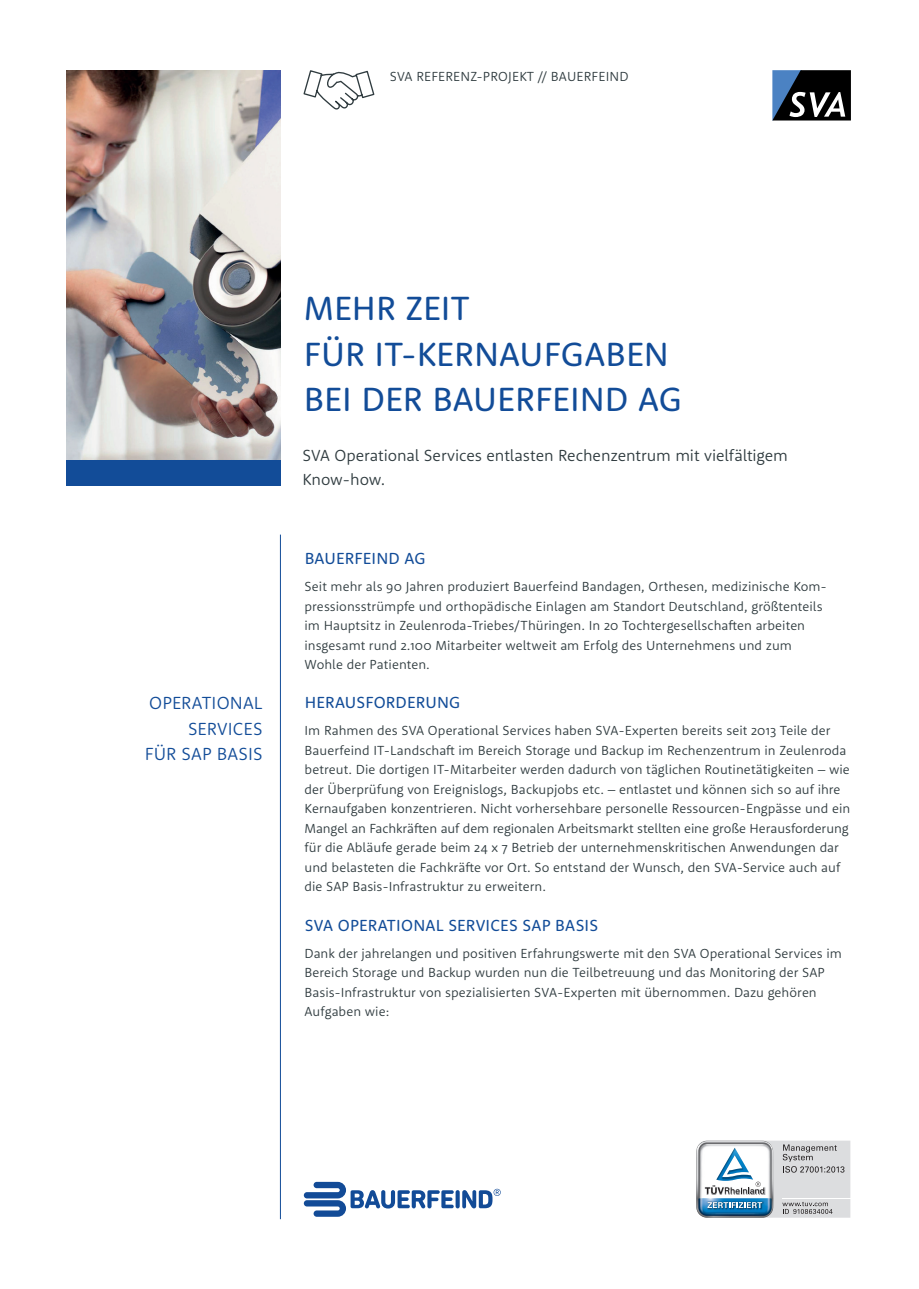
<style>
.page{position:relative;width:919px;height:1289px;background:#fff}
.page>*{position:absolute;margin:0;border:0;box-sizing:border-box;transform-origin:0 0}
.t1{font:34.5px/45.3px "Rooney Sans";color:#124c98}
.t2{font:300 18px/25.5px "Rooney Sans";letter-spacing:.005em;color:#124c98;text-align:right}
.t3{font:300 16.5px/24px "Rooney Sans";letter-spacing:-.005em;color:#2f3b3f}
.t4{font:16.5px "Rooney Sans";letter-spacing:.01em;color:#124c98}
.t5{font:300 13.5px/19.5px "Rooney Sans";letter-spacing:.005em;color:#2f3b3f}
</style>
<div class="page">
<svg style="left:772px;top:70px;width:78px;height:50px;background:#353f4b"></svg>
<hr style="left:280px;top:534px;width:1px;height:685px;background:#124c98">
<svg style="left:303px;top:70px;width:72px;height:40px"></svg>
<img style="left:66px;top:70px;width:215px;height:390px">
<div style="left:66px;top:460px;width:215px;height:25px;background:#124c98"></div>
<svg style="left:455px;top:1190px;width:4px;height:18px"></svg>
<svg style="left:304px;top:1181px;width:149px;height:35px"></svg>
<svg style="left:462px;top:1188px;width:38px;height:20px"></svg>
<svg style="left:696px;top:1140px;width:155px;height:78px"></svg>
<p class="t5" style="left:390px;top:67px;width:240px">SVA REFERENZ-PROJEKT // BAUERFEIND</p>
<h2 class="t2" style="left:145px;top:689px;width:119px">OPERATIONAL<br>SERVICES<br>FÜR SAP BASIS</h2>
<h1 class="t1" style="left:303px;top:285px;width:380px">MEHR ZEIT<br>FÜR IT-KERNAUFGABEN<br>BEI DER BAUERFEIND AG</h1>
<p class="t3" style="left:302px;top:442px;width:487px">SVA Operational Services entlasten Rechenzentrum mit vielfältigem<br>Know-how.</p>
<p class="t4" style="left:304px;top:548px;width:122px">BAUERFEIND AG</p>
<p class="t5" style="left:304px;top:576px;width:524px">Seit mehr als 90 Jahren produziert Bauerfeind Bandagen, Orthesen, medizinische Kom&shy;pressionsstrümpfe und orthopädische Einlagen am Standort Deutschland, größtenteils im Hauptsitz in Zeulenroda-Triebes/Thüringen. In 20 Tochtergesellschaften arbeiten insgesamt rund 2.100 Mitarbeiter weltweit am Erfolg des Unternehmens und zum Wohle der Patienten.</p>
<p class="t4" style="left:304px;top:692px;width:157px">HERAUSFORDERUNG</p>
<p class="t5" style="left:304px;top:720px;width:547px">Im Rahmen des SVA Operational Services haben SVA-Experten bereits seit 2013 Teile der Bauerfeind IT-Landschaft im Bereich Storage und Backup im Rechenzentrum in Zeulenroda betreut. Die dortigen IT-Mitarbeiter werden dadurch von täglichen Routinetätigkeiten – wie der Überprüfung von Ereignislogs, Backupjobs etc. – entlastet und können sich so auf ihre Kernaufgaben konzentrieren. Nicht vorhersehbare personelle Ressourcen-Engpässe und ein Mangel an Fachkräften auf dem regionalen Arbeitsmarkt stellten eine große Herausforderung für die Abläufe gerade beim 24 x 7 Betrieb der unternehmenskritischen Anwendungen dar und belasteten die Fachkräfte vor Ort. So entstand der Wunsch, den SVA-Service auch auf die SAP Basis-Infrastruktur zu erweitern.</p>
<p class="t4" style="left:304px;top:914px;width:295px">SVA OPERATIONAL SERVICES SAP BASIS</p>
<p class="t5" style="left:304px;top:942px;width:539px">Dank der jahrelangen und positiven Erfahrungswerte mit den SVA Operational Services im Bereich Storage und Backup wurden nun die Teilbetreuung und das Monitoring der SAP Basis-Infrastruktur von spezialisierten SVA-Experten mit übernommen. Dazu gehören Aufgaben wie:</p>
</div>
